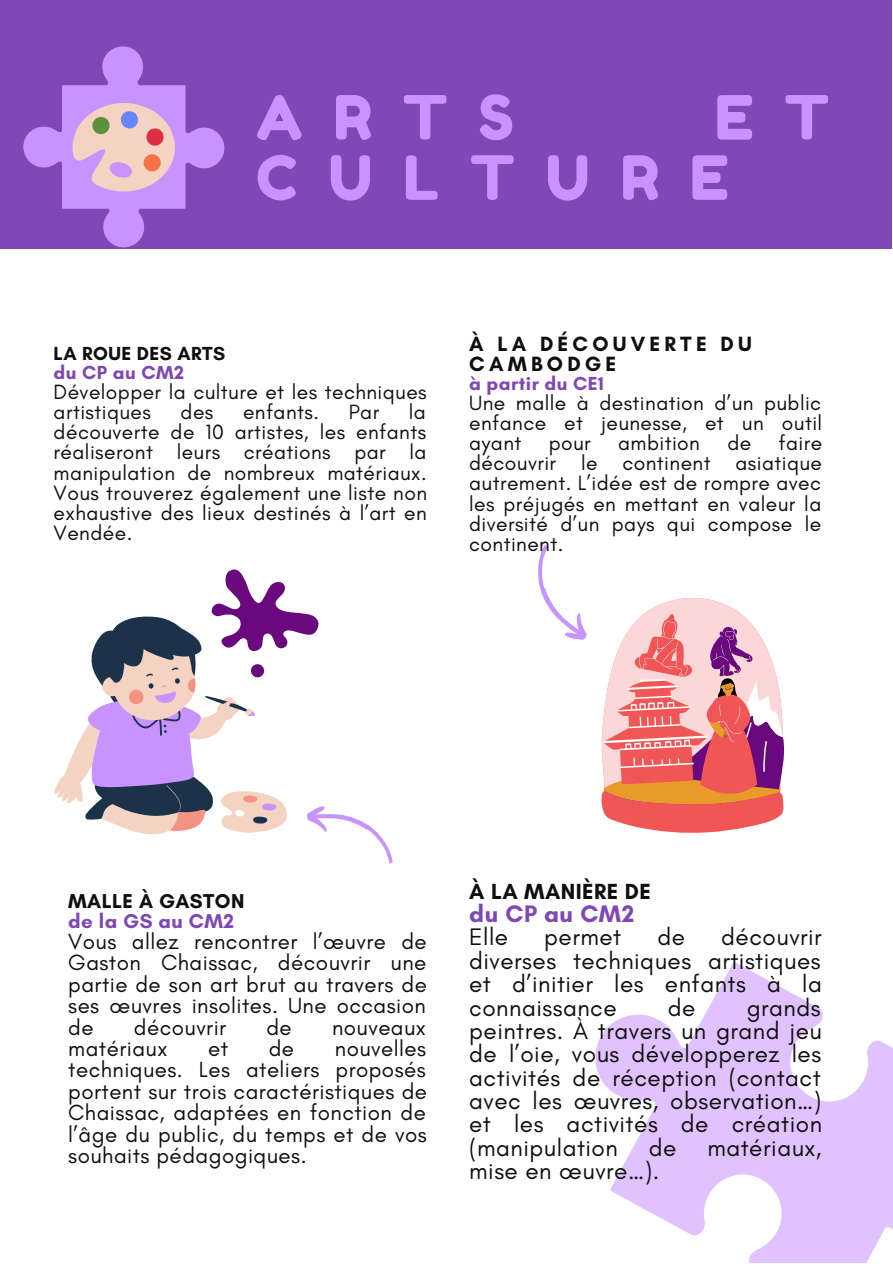
<style>
.page{position:relative;width:893px;height:1264px;background:#fff}
.page>*{position:absolute;margin:0;border:0;box-sizing:border-box;transform-origin:0 0}
.t1{font:60.75px/60.2px "Fredoka One";letter-spacing:.51em;color:#c993ff}
.t2{font:24.3px/23.4px "Glacial Indifference";letter-spacing:.02em;color:#100f0d;text-align:justify}
.t3{font:700 24.3px "Glacial Indifference";letter-spacing:.02em;color:#8048b7}
.t4{font:22.35px/21.5px "Glacial Indifference";letter-spacing:.02em;color:#100f0d;text-align:justify}
.t5{font:700 22.35px "Glacial Indifference";letter-spacing:.02em;color:#100f0d}
.t6{font:21px/20.1px "Glacial Indifference";letter-spacing:.02em;color:#100f0d;text-align:justify}
.t7{font:700 21px/20.1px "Glacial Indifference";letter-spacing:.2em;color:#100f0d}
.t8{font:700 20.4px "Glacial Indifference";letter-spacing:.02em;color:#100f0d}
.t9{font:700 20.4px "Glacial Indifference";letter-spacing:.02em;color:#8048b7}
.t10{font:700 19.2px "Glacial Indifference";letter-spacing:.02em;color:#8048b7}
.t11{font:700 19.2px "Glacial Indifference";letter-spacing:.02em;color:#100f0d}
</style>
<div class="page">
<svg style="left:595px;top:962px;width:297px;height:300px;fill:#e0c2ff"></svg>
<svg style="left:601px;top:598px;width:183px;height:235px"></svg>
<svg style="left:538px;top:545px;width:48px;height:95px"></svg>
<svg style="left:54px;top:569px;width:338px;height:294px"></svg>
<div style="left:0;top:0;width:891px;height:249px;background:#8048b7"></div>
<svg style="left:23px;top:46px;width:202px;height:202px"></svg>
<h1 class="t1" style="left:256px;top:87px;width:259px">ARTS</h1>
<h1 class="t1" style="left:256px;top:87px;width:574px;text-indent:459px">E T<br>CULTURE</h1>
<p class="t11" style="left:54px;top:341px;width:173px">LA ROUE DES ARTS</p>
<p class="t10" style="left:54px;top:360px;width:132px">du CP au CM2</p>
<p class="t6" style="left:54px;top:382px;width:374px">Développer la culture et les techniques artistiques</p>
<p class="t6" style="left:54px;top:402px;width:375px;text-indent:355px">la découverte de 10 artistes, les enfants réaliseront leurs créations par la manipulation de nombreux matériaux.<br>Vous trouverez également une liste non exhaustive des lieux destinés à l’art en Vendée.</p>
<p class="t6" style="left:180px;top:402px;width:34px">des</p>
<p class="t6" style="left:243px;top:402px;width:77px">enfants.</p>
<p class="t6" style="left:349px;top:402px;width:32px">Par</p>
<p class="t7" style="left:469px;top:333px;width:284px">À LA DÉCOUVERTE DU<br>CAMBODGE</p>
<p class="t10" style="left:469px;top:371px;width:136px">à partir du CE1</p>
<p class="t6" style="left:469px;top:393px;width:354px">Une malle à destination d’un public enfance et jeunesse, et un outil ayant</p>
<p class="t6" style="left:469px;top:433px;width:354px;text-indent:309px">faire découvrir le continent asiatique autrement. L’idée est de rompre avec les préjugés en mettant en valeur la diversité d’un pays qui compose le continent.</p>
<p class="t6" style="left:548px;top:433px;width:44px">pour</p>
<p class="t6" style="left:618px;top:433px;width:83px">ambition</p>
<p class="t6" style="left:727px;top:433px;width:25px">de</p>
<p class="t8" style="left:68px;top:888px;width:178px">MALLE À GASTON</p>
<p class="t9" style="left:68px;top:908px;width:167px">de la GS au CM2</p>
<p class="t4" style="left:68px;top:931px;width:360px">Vous allez rencontrer l’œuvre de Gaston Chaissac, découvrir une partie de son art brut au travers de ses œuvres insolites. Une occasion de</p>
<p class="t4" style="left:134px;top:1016px;width:94px">découvrir</p>
<p class="t4" style="left:266px;top:1016px;width:27px">de</p>
<p class="t4" style="left:332px;top:1016px;width:95px">nouveaux</p>
<p class="t4" style="left:68px;top:1038px;width:101px">matériaux</p>
<p class="t4" style="left:208px;top:1038px;width:21px">et</p>
<p class="t4" style="left:269px;top:1038px;width:27px">de</p>
<p class="t4" style="left:68px;top:1038px;width:360px;text-indent:266px">nouvelles techniques. Les ateliers proposés portent sur trois caractéristiques de Chaissac, adaptées en fonction de l’âge du public, du temps et de vos souhaits pédagogiques.</p>
<p class="t5" style="left:469px;top:877px;width:183px">À LA MANIÈRE DE</p>
<p class="t3" style="left:469px;top:898px;width:166px">du CP au CM2</p>
<p class="t2" style="left:469px;top:926px;width:40px">Elle</p>
<p class="t2" style="left:544px;top:926px;width:78px">permet</p>
<p class="t2" style="left:657px;top:926px;width:29px">de</p>
<p class="t2" style="left:469px;top:926px;width:354px;text-indent:252px">découvrir diverses techniques artistiques et d’initier les enfants à la connaissance</p>
<p class="t2" style="left:469px;top:996px;width:354px;text-indent:277px">grands peintres. À travers un grand jeu de l’oie, vous développerez les activités de réception (contact avec les œuvres, observation…) et les activités de création (manipulation</p>
<p class="t2" style="left:667px;top:996px;width:29px">de</p>
<p class="t2" style="left:648px;top:1136px;width:29px">de</p>
<p class="t2" style="left:707px;top:1136px;width:116px">matériaux,</p>
<p class="t2" style="left:469px;top:1159px;width:191px">mise en œuvre…).</p>
</div>
